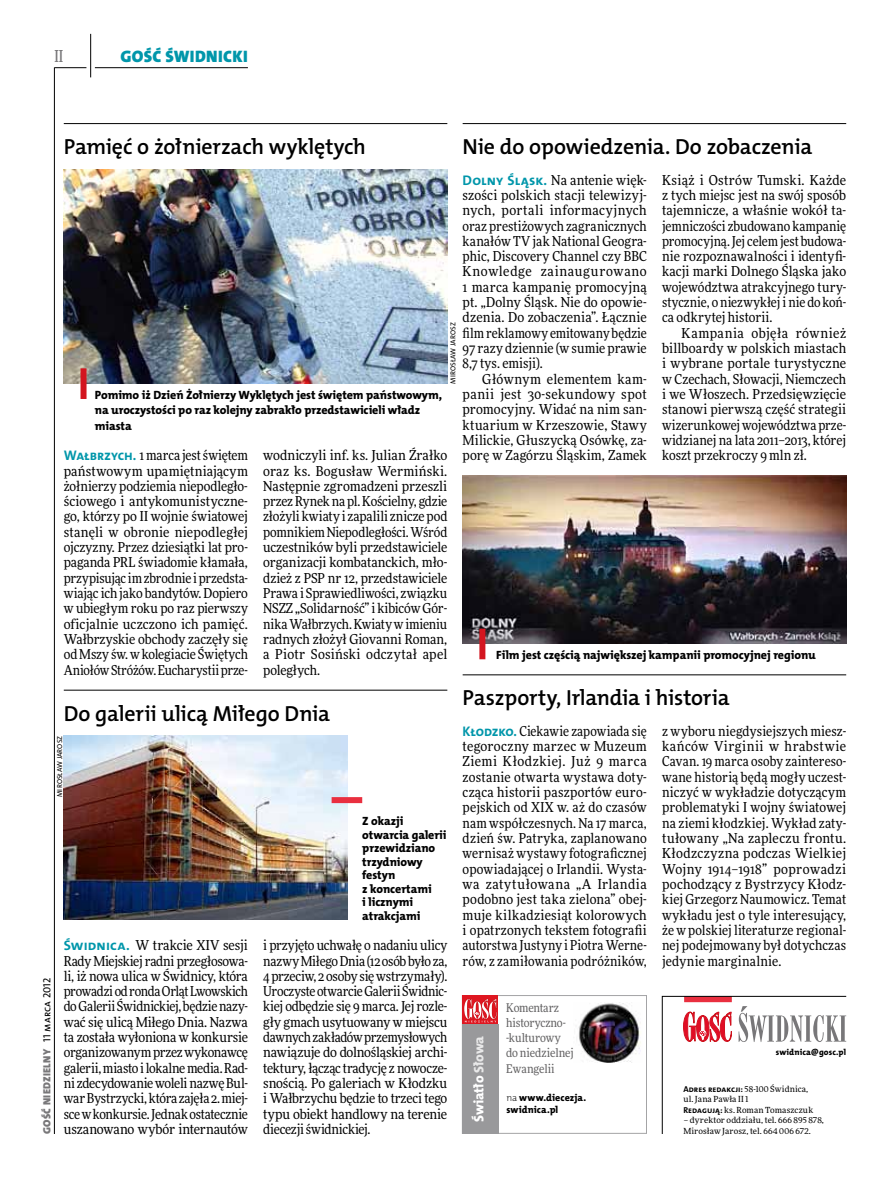
<style>
.page{position:relative;width:893px;height:1191px;background:#fff}
.page>*{position:absolute;margin:0;border:0;box-sizing:border-box;transform-origin:0 0}
.t1{font:21.9px "The Mix HP6 Se Bld";letter-spacing:-.01em;color:#000}
.t2{font:16.65px "The Mix HP9 Blk";letter-spacing:.02em;color:#0096aa}
.t3{font:500 16.5px "Freeday Narrow";color:#787779;scale:.9 1}
.t4{font:13.8px "The Mix HP8 Ex Bld";letter-spacing:-.01em;color:#fff}
.t5{font:13.65px/15.3px "Freeday Narrow News";color:#000;text-align:justify}
.t6{font:12px/13.5px "The Mix HP8 Ex Bld";letter-spacing:-.005em;color:#000}
.t7{font:12px/15.1px "Freeday Narrow News";letter-spacing:-.005em;color:#616061}
.t8{font:10.5px "The Mix HP9 Blk";letter-spacing:.025em;color:#787779}
.t9{font:9.9px/12px "The Mix HP8 Ex Bld";letter-spacing:.005em;color:#000}
.t10{font:8.55px "The Mix HP8 Ex Bld";letter-spacing:.015em;color:#000}
.t11{font:8.4px/10.5px "Freeday News";letter-spacing:.015em;color:#000}
.t12{font:7.2px "The Mix HP5 Plain";letter-spacing:.015em;color:#000}
.s1{font-family:"The Mix HP7 Bld";font-size:13.95px;color:#0096aa}
.s2{font-family:"The Mix HP5 Plain";color:#000}
.s3{color:#e9e9e9}
.s4{font-family:"The Mix HP2 Ex Lig";font-size:9.75px}
.s5{font-family:"The Mix HP7 Bld";font-size:8.55px}
</style>
<div class="page">
<hr style="left:54px;top:67px;width:1px;height:1067px;background:#000">
<hr style="left:90px;top:34px;width:1px;height:43px;background:#000">
<hr style="left:54px;top:67px;width:32px;height:1px;background:#000">
<hr style="left:95px;top:67px;width:153px;height:1px;background:#000">
<svg style="left:662px;top:996px;width:185px;height:138px"></svg>
<div style="left:462px;top:995px;width:185px;height:138px;border:1px solid #a4a4a6"></div>
<img style="left:578px;top:1002px;width:63px;height:60px">
<div style="left:462px;top:1024px;width:37px;height:109px;background:#99999b"></div>
<div style="left:462px;top:995px;width:36px;height:29px;background:#df1620"></div>
<svg style="left:464px;top:999px;width:33px;height:24px"></svg>
<hr style="left:64px;top:123px;width:383px;height:1px;background:#000">
<img style="left:64px;top:169px;width:383px;height:215px">
<div style="left:81px;top:368px;width:6px;height:31px;background:#d3151f"></div>
<hr style="left:463px;top:123px;width:383px;height:1px;background:#000">
<img style="left:463px;top:475px;width:383px;height:169px">
<div style="left:479px;top:628px;width:6px;height:31px;background:#d3151f"></div>
<hr style="left:64px;top:690px;width:383px;height:1px;background:#000">
<hr style="left:463px;top:674px;width:383px;height:1px;background:#000">
<img style="left:64px;top:736px;width:284px;height:183px">
<div style="left:332px;top:797px;width:30px;height:6px;background:#e92f3f"></div>
<p class="t3" style="left:54px;top:46px;width:11px">II</p>
<p class="t2" style="left:120px;top:46px;width:129px">GOŚĆ ŚWIDNICKI</p>
<h1 class="t1" style="left:64px;top:132px;width:304px">Pamięć o żołnierzach wyklętych</h1>
<h1 class="t1" style="left:463px;top:132px;width:351px">Nie do opowiedzenia. Do zobaczenia</h1>
<p class="t5" style="left:463px;top:172px;width:186px"><span class="s1">Dolny Śląsk.</span> Na antenie więk&shy;szości polskich stacji telewizyj&shy;nych, portali informacyjnych oraz prestiżowych zagranicznych kanałów TV jak National Geogra&shy;phic, Discovery Channel czy BBC Knowledge zainaugurowano 1 marca kampanię promocyjną pt. „Dolny Śląsk. Nie do opowie&shy;dzenia. Do zobaczenia”. Łącznie film reklamowy emitowany będzie 97 razy dziennie (w sumie prawie 8,7 tys. emisji).</p>
<p class="t5" style="left:463px;top:371px;width:186px;text-indent:20px">Głównym elementem kam&shy;panii jest 30-sekundowy spot promocyjny. Widać na nim san&shy;ktuarium w Krzeszowie, Stawy Milickie, Głuszycką Osówkę, za&shy;porę w Zagórzu Śląskim, Zamek</p>
<p class="t5" style="left:662px;top:172px;width:186px">Książ i Ostrów Tumski. Każde z tych miejsc jest na swój sposób tajemnicze, a właśnie wokół ta&shy;jemniczości zbudowano kampanię promocyjną. Jej celem jest budowa&shy;nie rozpoznawalności i identyfi&shy;kacji marki Dolnego Śląska jako województwa atrakcyjnego tury&shy;stycznie, o niezwykłej i nie do koń&shy;ca odkrytej historii.</p>
<p class="t5" style="left:662px;top:325px;width:186px;text-indent:20px">Kampania objęła również billboardy w polskich miastach i wybrane portale turystyczne w Czechach, Słowacji, Niemczech i we Włoszech. Przedsięwzięcie stanowi pierwszą część strategii wizerunkowej województwa prze&shy;widzianej na lata 2011–2013, której koszt przekroczy 9 mln zł.</p>
<p class="t12" style="left:448px;top:384px;width:63px;rotate:-90deg">Mirosław Jarosz</p>
<p class="t6" style="left:95px;top:387px;width:349px;line-height:15.3px">Pomimo iż Dzień Żołnierzy Wyklętych jest świętem państwowym, na uroczystości po raz kolejny zabrakło przedstawicieli władz miasta</p>
<p class="t5" style="left:64px;top:447px;width:186px"><span class="s1">Wałbrzych.</span> 1 marca jest świętem państwowym upamiętniającym żołnierzy podziemia niepodległo&shy;ściowego i antykomunistyczne&shy;go, którzy po II wojnie światowej stanęli w obronie niepodległej ojczyzny. Przez dziesiątki lat pro&shy;paganda PRL świadomie kłamała, przypisując im zbrodnie i przedsta&shy;wiając ich jako bandytów. Dopiero w ubiegłym roku po raz pierwszy oficjalnie uczczono ich pamięć.<br>Wałbrzyskie obchody zaczęły się od Mszy św. w kolegiacie Świętych Aniołów Stróżów. Eucharystii prze-</p>
<p class="t5" style="left:263px;top:447px;width:186px">wodniczyli inf. ks. Julian Źrałko oraz ks. Bogusław Wermiński.<br>Następnie zgromadzeni przeszli przez Rynek na pl. Kościelny, gdzie złożyli kwiaty i zapalili znicze pod pomnikiem Niepodległości. Wśród uczestników byli przedstawiciele organizacji kombatanckich, mło&shy;dzież z PSP nr 12, przedstawiciele Prawa i Sprawiedliwości, związku NSZZ „Solidarność” i kibiców Gór&shy;nika Wałbrzych. Kwiaty w imieniu radnych złożył Giovanni Roman, a Piotr Sosiński odczytał apel poległych.</p>
<p class="t6" style="left:496px;top:648px;width:321px">Film jest częścią największej kampanii promocyjnej regionu</p>
<h1 class="t1" style="left:64px;top:699px;width:268px">Do galerii ulicą Miłego Dnia</h1>
<p class="t12" style="left:55px;top:797px;width:63px;rotate:-90deg">Mirosław Jarosz</p>
<p class="t6" style="left:362px;top:814px;width:86px">Z okazji otwarcia galerii przewidziano trzydniowy festyn<br>z koncertami<br>i licznymi atrakcjami</p>
<p class="t8" style="left:40px;top:1134px;width:158px;rotate:-90deg">GOŚĆ NIEDZIELNY <span class="s2">11 marca 2012</span></p>
<p class="t5" style="left:64px;top:937px;width:186px"><span class="s1">Świdnica.</span> W trakcie XIV sesji Rady Miejskiej radni przegłosowa&shy;li, iż nowa ulica w Świdnicy, która prowadzi od ronda Orląt Lwowskich do Galerii Świdnickiej, będzie nazy&shy;wać się ulicą Miłego Dnia. Nazwa ta została wyłoniona w konkursie organizowanym przez wykonawcę galerii, miasto i lokalne media. Rad&shy;ni zdecydowanie woleli nazwę Bul&shy;war Bystrzycki, która zajęła 2. miej&shy;sce w konkursie. Jednak ostatecznie uszanowano wybór internautów</p>
<p class="t5" style="left:263px;top:937px;width:186px">i przyjęto uchwałę o nadaniu ulicy nazwy Miłego Dnia (12 osób było za, 4 przeciw, 2 osoby się wstrzymały).<br>Uroczyste otwarcie Galerii Świdnic&shy;kiej odbędzie się 9 marca. Jej rozle&shy;gły gmach usytuowany w miejscu dawnych zakładów przemysłowych nawiązuje do dolnośląskiej archi&shy;tektury, łącząc tradycję z nowocze&shy;snością. Po galeriach w Kłodzku i Wałbrzychu będzie to trzeci tego typu obiekt handlowy na terenie diecezji świdnickiej.</p>
<h1 class="t1" style="left:463px;top:684px;width:269px">Paszporty, Irlandia i historia</h1>
<p class="t5" style="left:463px;top:723px;width:186px"><span class="s1">Kłodzko.</span> Ciekawie zapowiada się tegoroczny marzec w Muzeum Ziemi Kłodzkiej. Już 9 marca zostanie otwarta wystawa doty&shy;cząca historii paszportów euro&shy;pejskich od XIX w. aż do czasów nam współczesnych. Na 17 marca, dzień św. Patryka, zaplanowano wernisaż wystawy fotograficznej opowiadającej o Irlandii. Wysta&shy;wa zatytułowana „A Irlandia podobno jest taka zielona” obej&shy;muje kilkadziesiąt kolorowych i opatrzonych tekstem fotografii autorstwa Justyny i Piotra Werne&shy;rów, z zamiłowania podróżników,</p>
<p class="t5" style="left:662px;top:723px;width:186px">z wyboru niegdysiejszych miesz&shy;kańców Virginii w hrabstwie Cavan. 19 marca osoby zaintereso&shy;wane historią będą mogły uczest&shy;niczyć w wykładzie dotyczącym problematyki I wojny światowej na ziemi kłodzkiej. Wykład zaty&shy;tułowany „Na zapleczu frontu.<br>Kłodzczyzna podczas Wielkiej Wojny 1914–1918” poprowadzi pochodzący z Bystrzycy Kłodz&shy;kiej Grzegorz Naumowicz. Temat wykładu jest o tyle interesujący, że w polskiej literaturze regional&shy;nej podejmowany był dotychczas jedynie marginalnie.</p>
<p class="t4" style="left:470px;top:1122px;width:88px;rotate:-90deg">Światło <span class="s3">Słowa</span></p>
<p class="t7" style="left:506px;top:1000px;width:69px">Komentarz historyczno--kulturowy do niedzielnej<br>Ewangelii</p>
<p class="t9" style="left:506px;top:1091px;width:81px"><span class="s4">na</span> www.diecezja. swidnica.pl</p>
<p class="t10" style="left:776px;top:1047px;width:72px">swidnica@gosc.pl</p>
<p class="t11" style="left:683px;top:1083px;width:131px"><span class="s5">Adres redakcji:</span> 58-100 Świdnica, ul. Jana Pawła II 1<br><span class="s5">Redagują:</span> ks. Roman Tomaszczuk</p>
<p class="t11" style="left:683px;top:1115px;width:142px">– dyrektor oddziału, tel. 666 895 878,<br>Mirosław Jarosz, tel. 664 006 672.</p>
</div>
